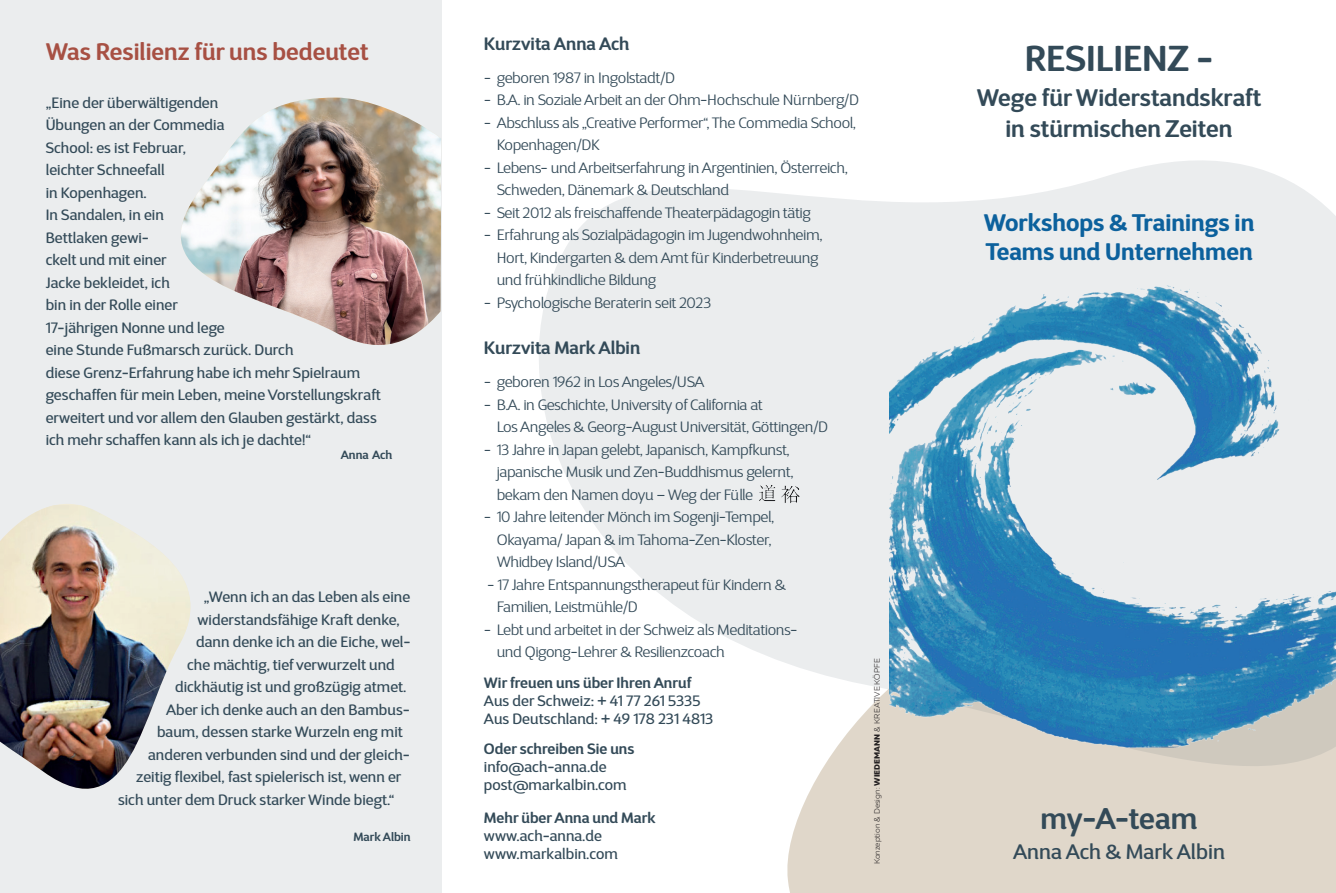
<style>
.page{position:relative;width:1336px;height:893px;background:#fff}
.page>*{position:absolute;margin:0;border:0;box-sizing:border-box;transform-origin:0 0}
.t1{font:600 36px "D Sari";color:#334a58}
.t2{font:600 30px "D Sari";color:#334a58}
.t3{font:600 24px/31.5px "D Sari";color:#334a58;text-align:center}
.t4{font:700 24px/28.8px "D Sari";color:#0c619d}
.t5{font:600 24px "D Sari";color:#a75043}
.t6{font:500 21px "D Sari";color:#334a58}
.t7{font:600 18px "D Sari";color:#334a58}
.t8{font:300 15px/22.5px "D Sari";letter-spacing:-.02em;color:#334a58}
.t9{font:15px/22.5px "D Sari";color:#334a58}
.t10{font:600 15px "D Sari";color:#334a58}
.t11{font:600 12px "D Sari";color:#334a58}
.t12{font:300 7.8px "Muller";color:#231f20}
.s1{font-weight:800}
</style>
<div class="page">
<div style="left:787px;top:832px;width:548px;height:61px;background:#e0d7ca"></div>
<svg style="left:539px;top:160px;width:796px;height:672px;fill:#ebedee"></svg>
<img style="left:889px;top:285px;width:446px;height:462px">
<div style="left:0;top:0;width:441px;height:893px;background:#ebedee"></div>
<img style="left:0;top:505px;width:191px;height:284px">
<img style="left:181px;top:98px;width:260px;height:247px">
<img style="left:754px;top:483px;width:47px;height:22px">
<h3 class="t5" style="left:46px;top:36px;width:324px">Was Resilienz für uns bedeutet</h3>
<p class="t9" style="left:46px;top:91px;width:336px">„Eine der überwältigenden<br>Übungen an der Commedia<br>School: es ist Februar,<br>leichter Schneefall<br>in Kopenhagen.<br>In Sandalen, in ein<br>Bettlaken gewi-<br>ckelt und mit einer<br>Jacke bekleidet, ich<br>bin in der Rolle einer<br>17-jährigen Nonne und lege<br>eine Stunde Fußmarsch zurück. Durch<br>diese Grenz-Erfahrung habe ich mehr Spielraum geschaffen für mein Leben, meine Vorstellungskraft erweitert und vor allem den Glauben gestärkt, dass ich mehr schaffen kann als ich je dachte!“</p>
<p class="t11" style="left:341px;top:447px;width:53px">Anna Ach</p>
<p class="t9" style="left:204px;top:585px;width:208px">„Wenn ich an das Leben als eine</p>
<p class="t9" style="left:197px;top:608px;width:204px">widerstandsfähige Kraft denke,</p>
<p class="t9" style="left:196px;top:630px;width:216px">dann denke ich an die Eiche, wel-</p>
<p class="t9" style="left:187px;top:653px;width:209px">che mächtig, tief verwurzelt und</p>
<p class="t9" style="left:175px;top:675px;width:233px">dickhäutig ist und großzügig atmet.</p>
<p class="t9" style="left:166px;top:698px;width:245px">Aber ich denke auch an den Bambus-</p>
<p class="t9" style="left:157px;top:720px;width:247px">baum, dessen starke Wurzeln eng mit</p>
<p class="t9" style="left:148px;top:743px;width:263px">anderen verbunden sind und der gleich-</p>
<p class="t9" style="left:136px;top:765px;width:267px">zeitig flexibel, fast spielerisch ist, wenn er</p>
<p class="t9" style="left:118px;top:788px;width:278px">sich unter dem Druck starker Winde biegt.“</p>
<p class="t11" style="left:353px;top:829px;width:59px">Mark Albin</p>
<p class="t7" style="left:484px;top:32px;width:147px">Kurzvita Anna Ach</p>
<p class="t8" style="left:484px;top:66px;width:192px">- geboren 1987 in Ingolstadt/D</p>
<p class="t8" style="left:484px;top:89px;width:376px">- B.A. in Soziale Arbeit an der Ohm-Hochschule Nürnberg/D</p>
<p class="t8" style="left:496px;top:111px;width:360px;text-indent:-13px">- Abschluss als „Creative Performer“, The Commedia School,<br>Kopenhagen/DK</p>
<p class="t8" style="left:496px;top:156px;width:352px;text-indent:-13px">- Lebens- und Arbeitserfahrung in Argentinien, Österreich,<br>Schweden, Dänemark &amp; Deutschland</p>
<p class="t8" style="left:484px;top:201px;width:328px">- Seit 2012 als freischaffende Theaterpädagogin tätig</p>
<p class="t8" style="left:496px;top:224px;width:327px;text-indent:-13px">- Erfahrung als Sozialpädagogin im Jugendwohnheim,<br>Hort, Kindergarten &amp; dem Amt für Kinderbetreuung und frühkindliche Bildung</p>
<p class="t8" style="left:484px;top:291px;width:229px">- Psychologische Beraterin seit 2023</p>
<p class="t7" style="left:484px;top:336px;width:158px">Kurzvita Mark Albin</p>
<p class="t8" style="left:484px;top:370px;width:222px">- geboren 1962 in Los Angeles/USA</p>
<p class="t8" style="left:496px;top:393px;width:332px;text-indent:-13px">- B.A. in Geschichte, University of California at<br>Los Angeles &amp; Georg-August Universität, Göttingen/D</p>
<p class="t8" style="left:496px;top:438px;width:298px;text-indent:-13px">- 13 Jahre in Japan gelebt, Japanisch, Kampfkunst, japanische Musik und Zen-Buddhismus gelernt, bekam den Namen doyu – Weg der Fülle</p>
<p class="t8" style="left:496px;top:505px;width:279px;text-indent:-13px">- 10 Jahre leitender Mönch im Sogenji-Tempel,<br>Okayama/ Japan &amp; im Tahoma-Zen-Kloster,<br>Whidbey Island/USA</p>
<p class="t8" style="left:496px;top:573px;width:290px;text-indent:-10px">- 17 Jahre Entspannungstherapeut für Kindern &amp;<br>Familien, Leistmühle/D</p>
<p class="t8" style="left:496px;top:618px;width:302px;text-indent:-13px">- Lebt und arbeitet in der Schweiz als Meditations&shy;und Qigong-Lehrer &amp; Resilienzcoach</p>
<p class="t10" style="left:484px;top:673px;width:209px">Wir freuen uns über Ihren Anruf</p>
<p class="t9" style="left:484px;top:692px;width:231px;line-height:18px">Aus der Schweiz: + 41 77 261 5335<br>Aus Deutschland: + 49 178 231 4813</p>
<p class="t10" style="left:484px;top:739px;width:152px">Oder schreiben Sie uns</p>
<p class="t9" style="left:484px;top:758px;width:144px;line-height:18px">info@ach-anna.de post@markalbin.com</p>
<p class="t10" style="left:484px;top:808px;width:173px">Mehr über Anna und Mark</p>
<p class="t9" style="left:484px;top:827px;width:135px;line-height:18px">www.ach-anna.de www.markalbin.com</p>
<p class="t12" style="left:872px;top:864px;width:207px;rotate:-90deg">Konzeption &amp; Design: <span class="s1">WIEDEMANN</span> &amp; KREATIVE KÖPFE</p>
<h1 class="t1" style="left:1024px;top:35px;width:190px">RESILIENZ -</h1>
<h3 class="t3" style="left:976px;top:81px;width:286px">Wege für Widerstandskraft in stürmischen Zeiten</h3>
<h3 class="t4" style="left:983px;top:208px;width:272px">Workshops &amp; Trainings in<br>Teams und Unternehmen</h3>
<h2 class="t2" style="left:1040px;top:799px;width:158px">my-A-team</h2>
<h3 class="t6" style="left:1012px;top:839px;width:213px">Anna Ach &amp; Mark Albin</h3>
</div>
